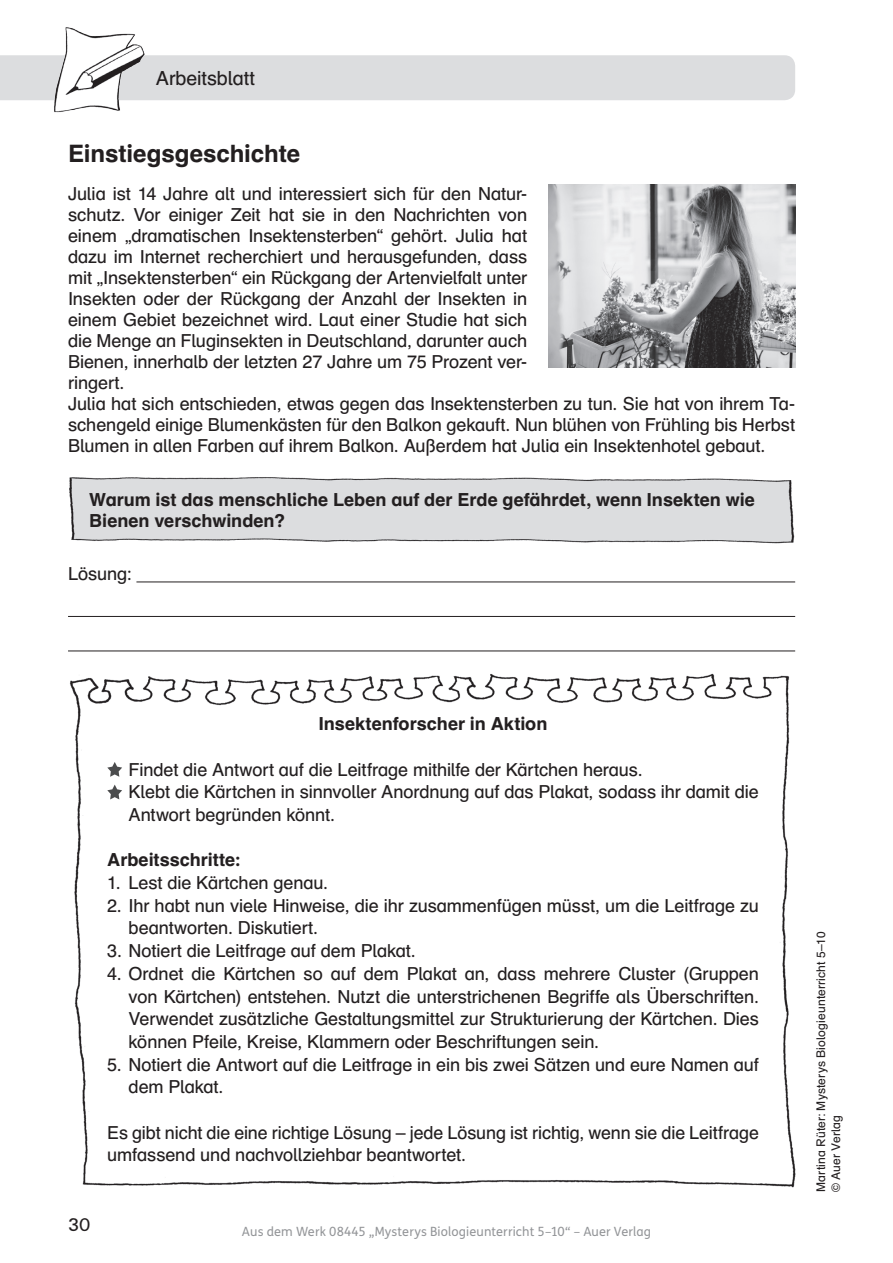
<style>
.page{position:relative;width:893px;height:1263px;background:#fff}
.page>*{position:absolute;margin:0;border:0;box-sizing:border-box;transform-origin:0 0}
.t1{font:700 24px "Auer Schulbuch";letter-spacing:-.005em;color:#231f20}
.t2{font:19.5px "Auer Schulbuch";letter-spacing:-.005em;color:#231f20}
.t3{font:18px/21px "Auer Schulbuch";letter-spacing:-.005em;color:#231f20}
.t4{font:700 18px/21px "Auer Schulbuch";color:#231f20}
.t5{font:18px "GSGBY Mathe 07";color:#231f20}
.t6{font:12.75px "FS Klett";letter-spacing:.01em;color:#939598}
.t7{font:12px/15px "Auer Schulbuch";letter-spacing:.01em;color:#231f20}
</style>
<div class="page">
<div style="left:0;top:55px;width:795px;height:45px;background:#dcdddf"></div>
<img style="left:51px;top:27px;width:94px;height:86px">
<hr style="left:136px;top:582px;width:659px;height:1px;background:#231f20">
<hr style="left:68px;top:616px;width:727px;height:1px;background:#231f20">
<hr style="left:68px;top:651px;width:727px;height:1px;background:#231f20">
<img style="left:69px;top:477px;width:726px;height:67px">
<img style="left:70px;top:673px;width:725px;height:515px">
<svg style="left:107px;top:762px;width:15px;height:15px"></svg>
<svg style="left:107px;top:784px;width:15px;height:15px"></svg>
<img style="left:549px;top:184px;width:246px;height:183px">
<p class="t2" style="left:156px;top:66px;width:101px">Arbeitsblatt</p>
<h1 class="t1" style="left:68px;top:138px;width:234px">Einstiegsgeschichte</h1>
<p class="t3" style="left:68px;top:183px;width:729px">Julia ist 14 Jahre alt und interessiert sich für den Natur-<br>schutz. Vor einiger Zeit hat sie in den Nachrichten von<br>einem „dramatischen Insektensterben“ gehört. Julia hat<br>dazu im Internet recherchiert und herausgefunden, dass<br>mit „Insektensterben“ ein Rückgang der Artenvielfalt unter<br>Insekten oder der Rückgang der Anzahl der Insekten in<br>einem Gebiet bezeichnet wird. Laut einer Studie hat sich<br>die Menge an Fluginsekten in Deutschland, darunter auch<br>Bienen, innerhalb der letzten 27 Jahre um 75 Prozent ver-<br>ringert.<br>Julia hat sich entschieden, etwas gegen das Insektensterben zu tun. Sie hat von ihrem Ta&shy;schengeld einige Blumenkästen für den Balkon gekauft. Nun blühen von Frühling bis Herbst Blumen in allen Farben auf ihrem Balkon. Außerdem hat Julia ein Insektenhotel gebaut.</p>
<p class="t4" style="left:89px;top:488px;width:667px">Warum ist das menschliche Leben auf der Erde gefährdet, wenn Insekten wie<br>Bienen verschwinden?</p>
<p class="t3" style="left:68px;top:562px;width:65px">Lösung:</p>
<p class="t4" style="left:319px;top:713px;width:230px">Insektenforscher in Aktion</p>
<p class="t3" style="left:129px;top:757px;width:632px;line-height:22.6px">Findet die Antwort auf die Leitfrage mithilfe der Kärtchen heraus.<br>Klebt die Kärtchen in sinnvoller Anordnung auf das Plakat, sodass ihr damit die<br>Antwort begründen könnt.</p>
<p class="t4" style="left:107px;top:849px;width:135px">Arbeitsschritte:</p>
<p class="t3" style="left:107px;top:872px;width:222px">1. Lest die Kärtchen genau.</p>
<p class="t3" style="left:129px;top:893px;width:632px;line-height:22.6px;text-indent:-21px">2. Ihr habt nun viele Hinweise, die ihr zusammenfügen müsst, um die Leitfrage zu beantworten. Diskutiert.</p>
<p class="t3" style="left:107px;top:940px;width:310px">3. Notiert die Leitfrage auf dem Plakat.</p>
<p class="t3" style="left:129px;top:962px;width:632px;line-height:22.6px;text-align:justify;text-indent:-21px">4. Ordnet die Kärtchen so auf dem Plakat an, dass mehrere Cluster (Gruppen von Kärtchen) entstehen. Nutzt die unterstrichenen Begriffe als Überschriften.<br>Verwendet zusätzliche Gestaltungsmittel zur Strukturierung der Kärtchen. Dies können Pfeile, Kreise, Klammern oder Beschriftungen sein.</p>
<p class="t3" style="left:129px;top:1052px;width:632px;line-height:22.6px;text-indent:-21px">5. Notiert die Antwort auf die Leitfrage in ein bis zwei Sätzen und eure Namen auf dem Plakat.</p>
<p class="t3" style="left:107px;top:1120px;width:653px;line-height:22.6px">Es gibt nicht die eine richtige Lösung – jede Lösung ist richtig, wenn sie die Leitfrage umfassend und nachvollziehbar beantwortet.</p>
<p class="t5" style="left:68px;top:1214px;width:24px">30</p>
<p class="t6" style="left:242px;top:1223px;width:411px">Aus dem Werk 08445 „Mysterys Biologieunterricht 5–10“ – Auer Verlag</p>
<p class="t7" style="left:813px;top:1192px;width:262px;rotate:-90deg">Martina Rüter: Mysterys Biologieunterricht 5–10 © Auer Verlag</p>
</div>
